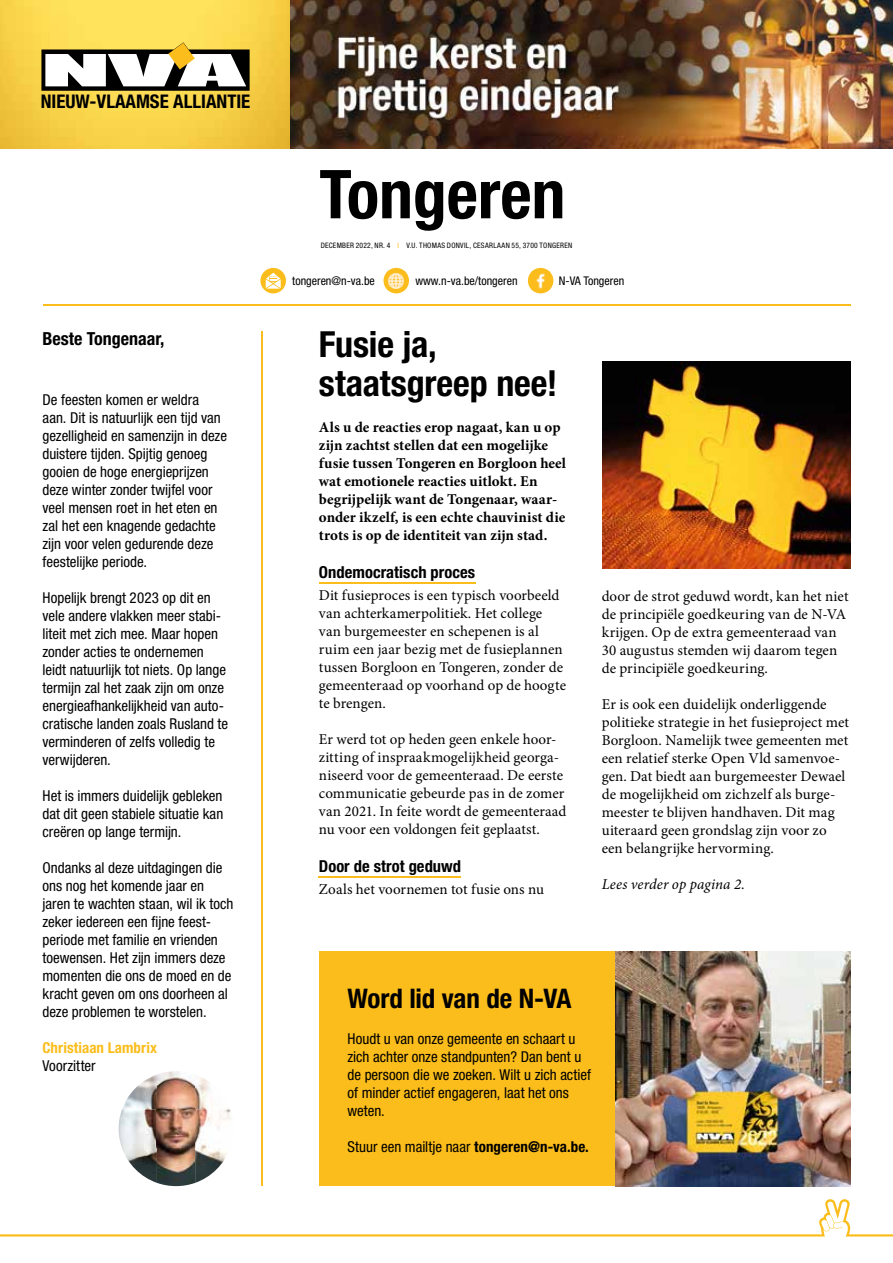
<style>
.page{position:relative;width:893px;height:1263px;background:#fff}
.page>*{position:absolute;margin:0;border:0;box-sizing:border-box;transform-origin:0 0}
.t1{font:700 condensed 67.5px "Helvetica Neue LT Std";color:#000}
.t2{font:700 condensed 36px/39px "Helvetica Neue LT Std";letter-spacing:-.005em;color:#000}
.t3{font:700 condensed 27px "Helvetica Neue LT Std";letter-spacing:-.005em;color:#000}
.t4{font:700 condensed 18.9px "Helvetica Neue LT Std";color:#000}
.t5{font:700 condensed 18px "Helvetica Neue LT Std";color:#000}
.t6{font:700 condensed 16.5px "Helvetica Neue LT Std";letter-spacing:.005em;color:#000}
.t7{font:condensed 15px/18px "Helvetica Neue LT Std";color:#000}
.t8{font:15px/18px "Minion Pro";color:#000}
.t9{font:700 15px/18px "Minion Pro";color:#000}
.t10{font:italic 15px "Minion Pro";letter-spacing:.01em;color:#000}
.t11{font:700 condensed 15px "Helvetica Neue LT Std";letter-spacing:.005em;color:#fbbd1b}
.t12{font:condensed 12px "Helvetica Neue LT Std";color:#000}
.t13{font:condensed 7.5px "Helvetica Neue LT Std";letter-spacing:.035em;color:#000}
.s1{color:#fbbd1b}
.s2{font-weight:700}
</style>
<div class="page">
<hr style="left:261px;top:332px;width:2px;height:854px;background:#fbbd1b">
<hr style="left:319px;top:582px;width:156px;height:1px;background:#fbbd1b">
<hr style="left:319px;top:876px;width:142px;height:1px;background:#fbbd1b">
<img style="left:122px;top:1074px;width:35px;height:35px">
<img style="left:157px;top:1071px;width:38px;height:38px">
<img style="left:195px;top:1077px;width:35px;height:32px">
<img style="left:119px;top:1109px;width:113px;height:39px">
<img style="left:122px;top:1148px;width:35px;height:35px">
<img style="left:157px;top:1148px;width:38px;height:38px">
<img style="left:195px;top:1148px;width:32px;height:35px">
<img style="left:289px;top:0;width:604px;height:149px">
<div style="left:319px;top:951px;width:531px;height:235px;background:#fbbd1b"></div>
<img style="left:616px;top:951px;width:234px;height:235px">
<img style="left:603px;top:361px;width:247px;height:208px">
<hr style="left:43px;top:305px;width:807px;height:1px;background:#fbbd1b">
<svg style="left:0;top:0;width:289px;height:149px;background:#f7d24a"></svg>
<svg style="left:41px;top:42px;width:209px;height:49px"></svg>
<div style="left:528px;top:268px;width:25px;height:25px;background:#fbbd1b;border-radius:50%"></div>
<img style="left:531px;top:271px;width:19px;height:19px">
<div style="left:383px;top:268px;width:26px;height:25px;background:#fbbd1b;border-radius:50%"></div>
<img style="left:387px;top:271px;width:19px;height:19px">
<div style="left:260px;top:268px;width:26px;height:25px;background:#fbbd1b;border-radius:50%"></div>
<svg style="left:266px;top:273px;width:15px;height:16px"></svg>
<svg style="left:0;top:1199px;width:893px;height:37px"></svg>
<p class="t4" style="left:41px;top:90px;width:211px">NIEUW-VLAAMSE ALLIANTIE</p>
<p class="t5" style="left:43px;top:327px;width:123px">Beste Tongenaar,</p>
<p class="t7" style="left:43px;top:391px;width:186px">De feesten komen er weldra<br>aan. Dit is natuurlijk een tijd van gezelligheid en samenzijn in deze duistere tijden. Spijtig genoeg gooien de hoge energieprijzen deze winter zonder twijfel voor veel mensen roet in het eten en zal het een knagende gedachte zijn voor velen gedurende deze feestelijke periode.</p>
<p class="t7" style="left:43px;top:589px;width:187px">Hopelijk brengt 2023 op dit en vele andere vlakken meer stabi&shy;liteit met zich mee. Maar hopen zonder acties te ondernemen leidt natuurlijk tot niets. Op lange termijn zal het zaak zijn om onze energieafhankelijkheid van auto&shy;cratische landen zoals Rusland te verminderen of zelfs volledig te verwijderen.</p>
<p class="t7" style="left:43px;top:787px;width:182px;text-align:justify">Het is immers duidelijk gebleken dat dit geen stabiele situatie kan creëren op lange termijn.</p>
<p class="t7" style="left:43px;top:859px;width:192px">Ondanks al deze uitdagingen die ons nog het komende jaar en jaren te wachten staan, wil ik toch zeker iedereen een fijne feest&shy;periode met familie en vrienden toewensen. Het zijn immers deze momenten die ons de moed en de kracht geven om ons doorheen al deze problemen te worstelen.</p>
<p class="t11" style="left:43px;top:1039px;width:116px">Christiaan Lambrix</p>
<p class="t7" style="left:43px;top:1057px;width:55px">Voorzitter</p>
<h1 class="t1" style="left:319px;top:153px;width:248px">Tongeren</h1>
<p class="t13" style="left:321px;top:241px;width:253px">DECEMBER 2022, NR. 4 <span class="s1">I</span> V.U. THOMAS DONVIL, CESARLAAN 55, 3700 TONGEREN</p>
<p class="t12" style="left:292px;top:274px;width:84px">tongeren@n-va.be</p>
<p class="t12" style="left:415px;top:274px;width:104px">www.n-va.be/tongeren</p>
<p class="t12" style="left:559px;top:274px;width:67px">N-VA Tongeren</p>
<h2 class="t2" style="left:319px;top:325px;width:240px">Fusie ja, staatsgreep nee!</h2>
<p class="t9" style="left:319px;top:418px;width:249px">Als u de reacties erop nagaat, kan u op zijn zachtst stellen dat een mogelijke fusie tussen Tongeren en Borgloon heel wat emotionele reacties uitlokt. En begrijpelijk want de Tongenaar, waar&shy;onder ikzelf, is een echte chauvinist die trots is op de identiteit van zijn stad.</p>
<p class="t6" style="left:319px;top:562px;width:158px">Ondemocratisch proces</p>
<p class="t8" style="left:319px;top:586px;width:249px">Dit fusieproces is een typisch voorbeeld van achterkamerpolitiek. Het college van burgemeester en schepenen is al ruim een jaar bezig met de fusieplannen tussen Borgloon en Tongeren, zonder de gemeenteraad op voorhand op de hoogte te brengen.</p>
<p class="t8" style="left:319px;top:730px;width:249px">Er werd tot op heden geen enkele hoor&shy;zitting of inspraakmogelijkheid georga&shy;niseerd voor de gemeenteraad. De eerste communicatie gebeurde pas in de zomer van 2021. In feite wordt de gemeenteraad nu voor een voldongen feit geplaatst.</p>
<p class="t6" style="left:319px;top:856px;width:144px">Door de strot geduwd</p>
<p class="t8" style="left:319px;top:880px;width:227px">Zoals het voornemen tot fusie ons nu</p>
<p class="t8" style="left:602px;top:587px;width:248px">door de strot geduwd wordt, kan het niet de principiële goedkeuring van de N-VA krijgen. Op de extra gemeenteraad van 30 augustus stemden wij daarom tegen de principiële goedkeuring.</p>
<p class="t8" style="left:602px;top:695px;width:249px">Er is ook een duidelijk onderliggende politieke strategie in het fusieproject met Borgloon. Namelijk twee gemeenten met een relatief sterke Open Vld samenvoe&shy;gen. Dat biedt aan burgemeester Dewael de mogelijkheid om zichzelf als burge&shy;meester te blijven handhaven. Dit mag uiteraard geen grondslag zijn voor zo een belangrijke hervorming.</p>
<p class="t10" style="left:602px;top:874px;width:145px">Lees verder op pagina 2.</p>
<h3 class="t3" style="left:347px;top:982px;width:225px">Word lid van de N-VA</h3>
<p class="t7" style="left:347px;top:1029px;width:245px">Houdt u van onze gemeente en schaart u zich achter onze standpunten? Dan bent u de persoon die we zoeken. Wilt u zich actief of minder actief engageren, laat het ons weten.</p>
<p class="t7" style="left:347px;top:1137px;width:243px">Stuur een mailtje naar <span class="s2">tongeren@n-va.be.</span></p>
</div>
